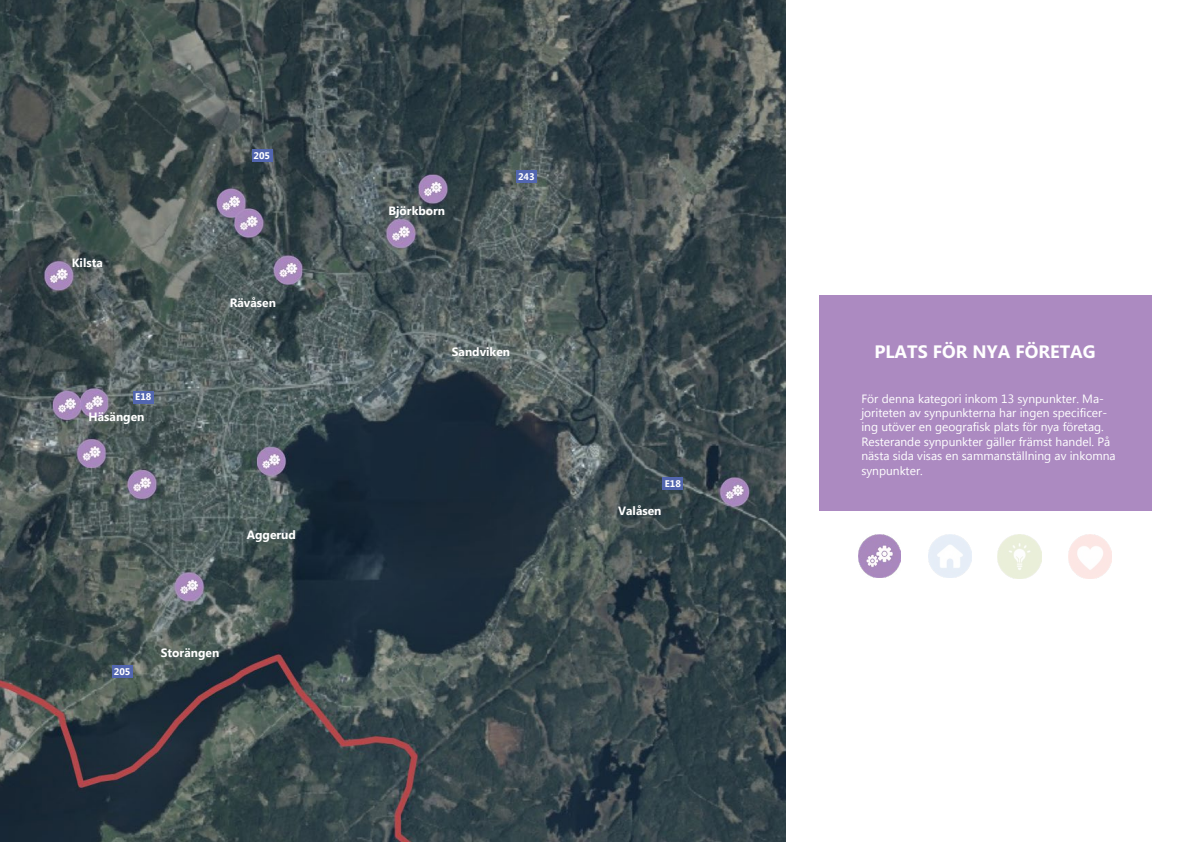
<style>
.page{position:relative;width:1191px;height:842px;background:#fff}
.page>*{position:absolute;margin:0;border:0;box-sizing:border-box;transform-origin:0 0}
.Titel_H3{font:700 18px "Microsoft Phags Pa";color:#fff}
.KAPITELSIDA_Introtext{font:12px/14.4px "Microsoft New Tai Lue";color:#fff}
.KAPITELSIDA_Introtext-2{font:700 12px "Microsoft New Tai Lue";color:#fff}
.KAPITELSIDA_Introtext-3{font:700 9.6px "Microsoft New Tai Lue";color:#fff}
</style>
<div class="page">
<img style="left:0;top:0;width:785px;height:842px">
<div style="left:819px;top:295px;width:332px;height:215px;background:#ac8ac1"></div>
<div style="left:133px;top:391px;width:21px;height:13px;background:#5266af"></div>
<div style="left:112px;top:666px;width:21px;height:12px;background:#5266af"></div>
<div style="left:252px;top:149px;width:20px;height:13px;background:#5266af"></div>
<div style="left:516px;top:170px;width:21px;height:13px;background:#5266af"></div>
<div style="left:662px;top:477px;width:21px;height:13px;background:#5266af"></div>
<img style="left:1068px;top:534px;width:43px;height:44px">
<img style="left:997px;top:534px;width:44px;height:44px">
<img style="left:928px;top:534px;width:43px;height:43px">
<img style="left:858px;top:534px;width:43px;height:43px">
<p class="KAPITELSIDA_Introtext-2" style="left:72px;top:256px;width:33px">Kilsta</p>
<p class="KAPITELSIDA_Introtext-3" style="left:135px;top:392px;width:18px">E18</p>
<p class="KAPITELSIDA_Introtext-2" style="left:89px;top:410px;width:57px">Häsängen</p>
<p class="KAPITELSIDA_Introtext-3" style="left:253px;top:150px;width:18px">205</p>
<p class="KAPITELSIDA_Introtext-2" style="left:230px;top:296px;width:48px">Rävåsen</p>
<p class="KAPITELSIDA_Introtext-2" style="left:247px;top:528px;width:51px">Aggerud</p>
<p class="KAPITELSIDA_Introtext-3" style="left:114px;top:666px;width:18px">205</p>
<p class="KAPITELSIDA_Introtext-2" style="left:161px;top:646px;width:60px">Storängen</p>
<p class="KAPITELSIDA_Introtext-2" style="left:388px;top:203px;width:58px">Björkborn</p>
<p class="KAPITELSIDA_Introtext-3" style="left:518px;top:171px;width:18px">243</p>
<p class="KAPITELSIDA_Introtext-2" style="left:452px;top:345px;width:60px">Sandviken</p>
<p class="KAPITELSIDA_Introtext-3" style="left:664px;top:478px;width:18px">E18</p>
<p class="KAPITELSIDA_Introtext-2" style="left:618px;top:504px;width:45px">Valåsen</p>
<h3 class="Titel_H3" style="left:874px;top:338px;width:223px">PLATS FÖR NYA FÖRETAG</h3>
<p class="KAPITELSIDA_Introtext" style="left:861px;top:392px;width:256px">För denna kategori inkom 13 synpunkter. Ma&shy;joriteten av synpunkterna har ingen specificer&shy;ing utöver en geografisk plats för nya företag.<br>Resterande synpunkter gäller främst handel. På nästa sida visas en sammanställning av inkomna synpunkter.</p>
</div>
